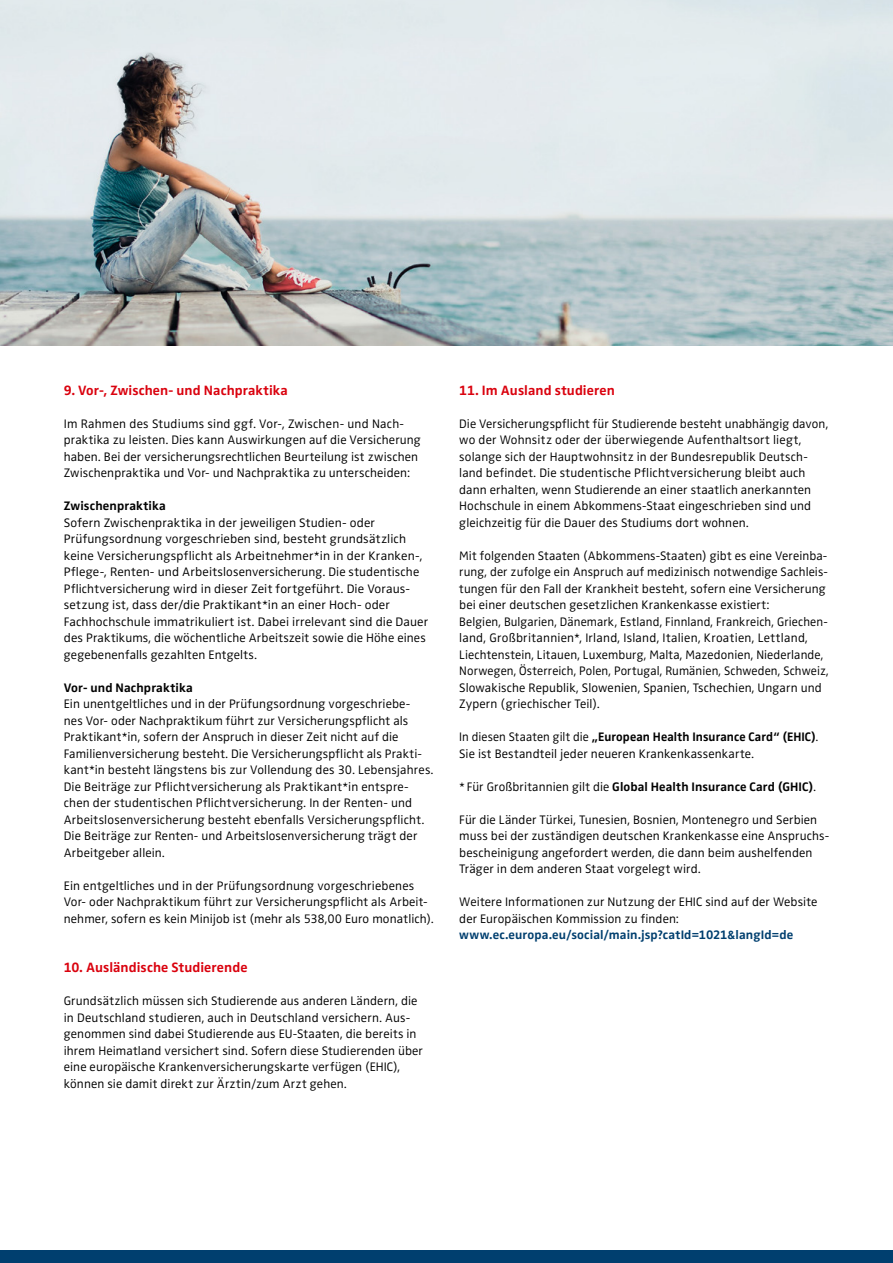
<style>
.page{position:relative;width:893px;height:1263px;background:#fff}
.page>*{position:absolute;margin:0;border:0;box-sizing:border-box;transform-origin:0 0}
.Copy{font:700 13.95px "Zwo Pro";letter-spacing:.005em;color:#da020e}
.Copy-2{font:300 12.75px/16.5px "Zwo Pro";letter-spacing:.01em;color:#000}
.Copy-3{font:300 12.75px/16.5px "Zwo Pro";letter-spacing:.01em;color:#000;scale:.96 1}
.Copy-4{font:700 12.75px "Zwo Pro";letter-spacing:.01em;color:#000}
.s1{font-weight:700}
.s2{font-weight:300}
.s3{font-weight:700;color:#003f6f}
</style>
<div class="page">
<img style="left:0;top:0;width:893px;height:345px">
<div style="left:0;top:1250px;width:893px;height:13px;background:#003f6f"></div>
<p class="Copy" style="left:64px;top:379px;width:226px">9. Vor-, Zwischen- und Nachpraktika</p>
<p class="Copy-2" style="left:64px;top:414px;width:359px">Im Rahmen des Studiums sind ggf. Vor-, Zwischen- und Nach&shy;praktika zu leisten. Dies kann Auswirkungen auf die Versicherung haben. Bei der versicherungsrechtlichen Beurteilung ist zwischen Zwischenpraktika und Vor- und Nachpraktika zu unterscheiden:</p>
<p class="Copy-4" style="left:64px;top:496px;width:104px">Zwischenpraktika</p>
<p class="Copy-2" style="left:64px;top:513px;width:366px">Sofern Zwischenpraktika in der jeweiligen Studien- oder Prüfungsordnung vorgeschrieben sind, besteht grundsätzlich keine Versicherungspflicht als Arbeitnehmer*in in der Kranken-, Pflege-, Renten- und Arbeitslosenversicherung. Die studentische Pflichtversicherung wird in dieser Zeit fortgeführt. Die Voraus&shy;setzung ist, dass der/die Praktikant*in an einer Hoch- oder Fachhochschule immatrikuliert ist. Dabei irrelevant sind die Dauer des Praktikums, die wöchentliche Arbeitszeit sowie die Höhe eines gegebenenfalls gezahlten Entgelts.</p>
<p class="Copy-4" style="left:64px;top:678px;width:130px">Vor- und Nachpraktika</p>
<p class="Copy-2" style="left:64px;top:695px;width:371px">Ein unentgeltliches und in der Prüfungsordnung vorgeschriebe-<br>nes Vor- oder Nachpraktikum führt zur Versicherungspflicht als Praktikant*in, sofern der Anspruch in dieser Zeit nicht auf die Familienversicherung besteht. Die Versicherungspflicht als Prakti&shy;kant*in besteht längstens bis zur Vollendung des 30. Lebensjahres.<br>Die Beiträge zur Pflichtversicherung als Praktikant*in entspre&shy;chen der studentischen Pflichtversicherung. In der Renten- und Arbeitslosenversicherung besteht ebenfalls Versicherungspflicht.<br>Die Beiträge zur Renten- und Arbeitslosenversicherung trägt der Arbeitgeber allein.</p>
<p class="Copy-2" style="left:64px;top:876px;width:371px">Ein entgeltliches und in der Prüfungsordnung vorgeschriebenes<br>Vor- oder Nachpraktikum führt zur Versicherungspflicht als Arbeit&shy;nehmer, sofern es kein Minijob ist (mehr als 538,00 Euro monatlich).</p>
<p class="Copy" style="left:64px;top:957px;width:185px">10. Ausländische Studierende</p>
<p class="Copy-2" style="left:64px;top:992px;width:361px">Grundsätzlich müssen sich Studierende aus anderen Ländern, die in Deutschland studieren, auch in Deutschland versichern. Aus&shy;genommen sind dabei Studierende aus EU-Staaten, die bereits in ihrem Heimatland versichert sind. Sofern diese Studierenden über eine europäische Krankenversicherungskarte verfügen (EHIC), können sie damit direkt zur Ärztin/zum Arzt gehen.</p>
<p class="Copy" style="left:459px;top:379px;width:157px">11. Im Ausland studieren</p>
<p class="Copy-2" style="left:459px;top:414px;width:371px">Die Versicherungspflicht für Studierende besteht unabhängig davon, wo der Wohnsitz oder der überwiegende Aufenthaltsort liegt, solange sich der Hauptwohnsitz in der Bundesrepublik Deutsch&shy;land befindet. Die studentische Pflichtversicherung bleibt auch dann erhalten, wenn Studierende an einer staatlich anerkannten Hochschule in einem Abkommens-Staat eingeschrieben sind und gleichzeitig für die Dauer des Studiums dort wohnen.</p>
<p class="Copy-2" style="left:459px;top:546px;width:371px">Mit folgenden Staaten (Abkommens-Staaten) gibt es eine Vereinba&shy;rung, der zufolge ein Anspruch auf medizinisch notwendige Sachleis&shy;tungen für den Fall der Krankheit besteht, sofern eine Versicherung bei einer deutschen gesetzlichen Krankenkasse existiert:<br>Belgien, Bulgarien, Dänemark, Estland, Finnland, Frankreich, Griechen&shy;land, Großbritannien*, Irland, Island, Italien, Kroatien, Lettland, Liechtenstein, Litauen, Luxemburg, Malta, Mazedonien, Niederlande, Norwegen, Österreich, Polen, Portugal, Rumänien, Schweden, Schweiz, Slowakische Republik, Slowenien, Spanien, Tschechien, Ungarn und Zypern (griechischer Teil).</p>
<p class="Copy-3" style="left:459px;top:728px;width:376px">In diesen Staaten gilt die <span class="s1">„European Health Insurance Card“ (EHIC)</span>.<br>Sie ist Bestandteil jeder neueren Krankenkassenkarte.</p>
<p class="Copy-4" style="left:459px;top:777px;width:358px"><span class="s2">* Für Großbritannien gilt die</span> Global Health Insurance Card (GHIC)<span class="s2">.</span></p>
<p class="Copy-2" style="left:459px;top:810px;width:371px">Für die Länder Türkei, Tunesien, Bosnien, Montenegro und Serbien muss bei der zuständigen deutschen Krankenkasse eine Anspruchs&shy;bescheinigung angefordert werden, die dann beim aushelfenden Träger in dem anderen Staat vorgelegt wird.</p>
<p class="Copy-2" style="left:459px;top:893px;width:360px">Weitere Informationen zur Nutzung der EHIC sind auf der Website der Europäischen Kommission zu finden: <span class="s3">www.ec.europa.eu/social/main.jsp?catId=1021&amp;langId=de</span></p>
</div>
